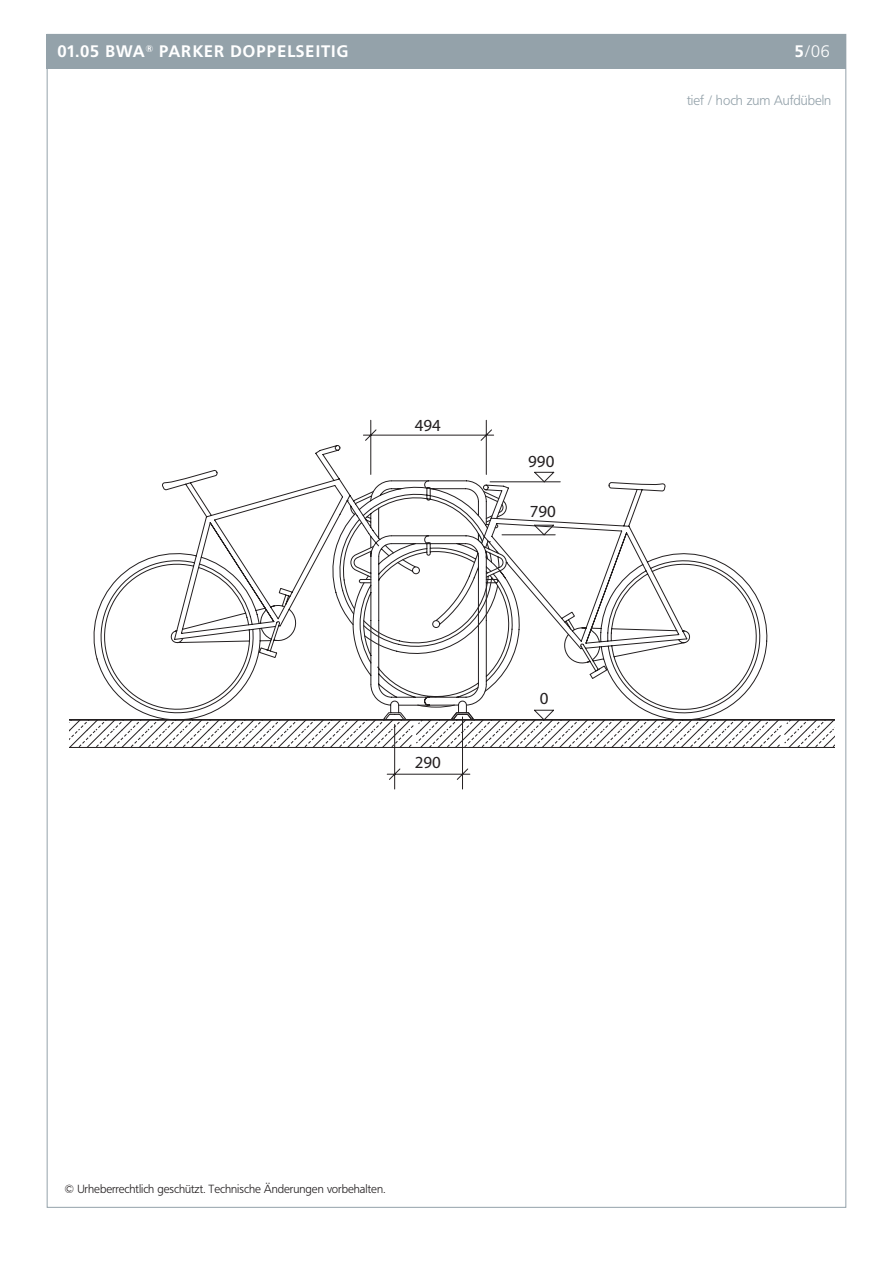
<style>
.page{position:relative;width:893px;height:1263px;background:#fff}
.page>*{position:absolute;margin:0;border:0;box-sizing:border-box;transform-origin:0 0}
.t1{font:16.95px "Myriad";color:#231f20}
.t2{font:700 16.5px "Frutiger BQ";letter-spacing:.07em;color:#fff}
.t3{font:300 16.5px "Frutiger BQ";color:#fff}
.t4{font:300 13.5px "Frutiger BQ";color:#94a2aa}
.t5{font:300 11.7px "Frutiger BQ";color:#231f20}
.s1{font-weight:700}
</style>
<div class="page">
<div style="left:47px;top:34px;width:799px;height:1174px;background:#fff;border:1px solid #94a2aa"></div>
<div style="left:47px;top:34px;width:799px;height:34px;background:#94a2aa"></div>
<svg style="left:69px;top:420px;width:766px;height:369px"></svg>
<h2 class="t2" style="left:57px;top:42px;width:293px">01.05 BWA<sup>®</sup> PARKER DOPPELSEITIG</h2>
<h2 class="t3" style="left:795px;top:42px;width:37px"><span class="s1">5</span>/06</h2>
<h1 class="t1" style="left:415px;top:416px;width:28px">494</h1>
<h1 class="t1" style="left:415px;top:754px;width:28px">290</h1>
<h1 class="t1" style="left:528px;top:453px;width:28px">990</h1>
<h1 class="t1" style="left:530px;top:502px;width:28px">790</h1>
<h1 class="t1" style="left:540px;top:689px;width:10px">0</h1>
<p class="t4" style="left:687px;top:92px;width:146px">tief / hoch zum Aufdübeln</p>
<p class="t5" style="left:64px;top:1182px;width:322px">© Urheberrechtlich geschützt. Technische Änderungen vorbehalten.</p>
</div>
